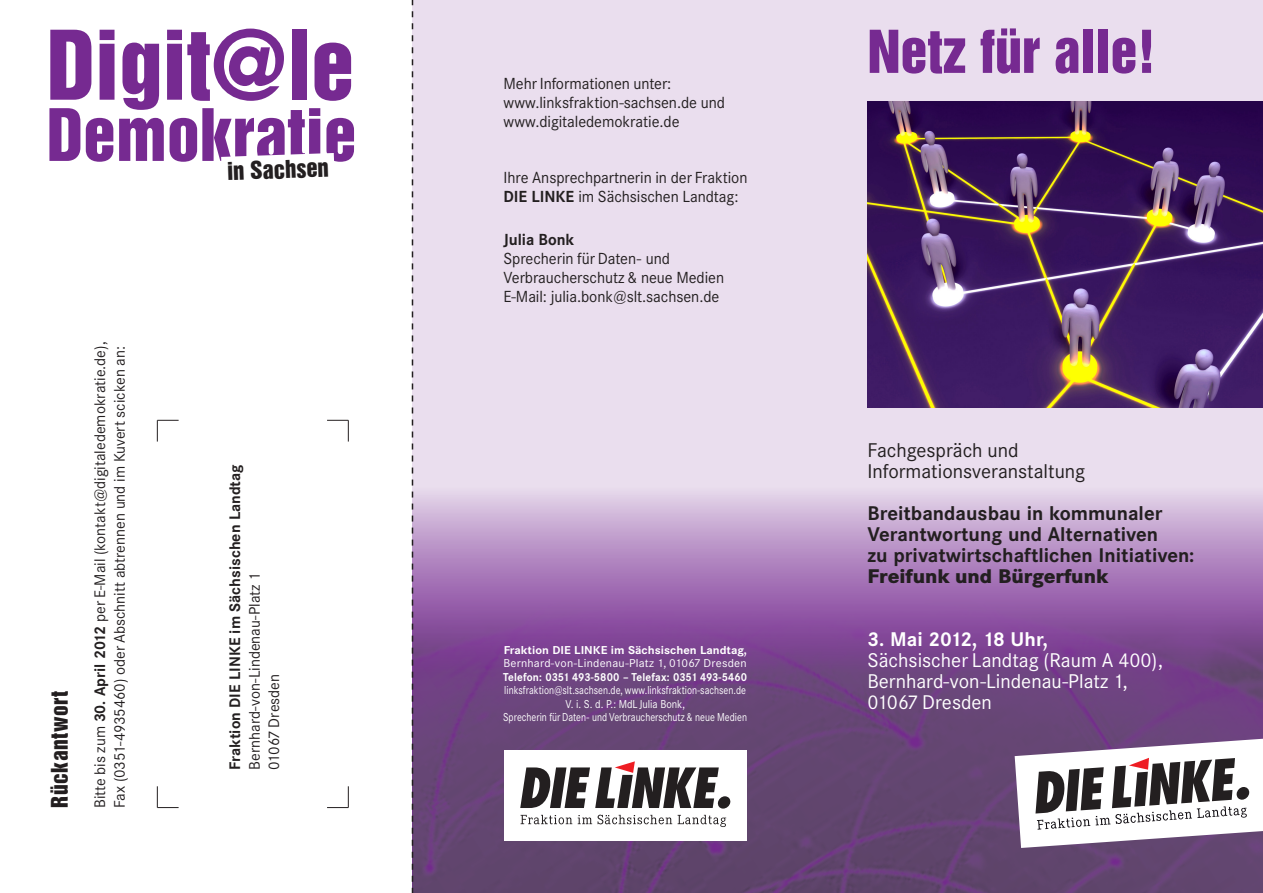
<style>
.page{position:relative;width:1263px;height:893px;background:#fff}
.page>*{position:absolute;margin:0;border:0;box-sizing:border-box;transform-origin:0 0}
.t1{font:87.6px "Helvetica Inserat";color:#762a91}
.t2{font:66px "Helvetica Inserat";color:#762a91}
.Titelüberschrift_Cop{font:54px "Helvetica Inserat";color:#762a91}
.t3{font:22.5px "Helvetica Inserat";color:#231f20}
.t4{font:21px "Helvetica Inserat";letter-spacing:.03em;color:#231f20}
.Grundtext{font:700 19.5px/21px "Corporate SBQ";color:#231f20}
.Grundtext-2{font:19.5px "Corporate SBQ";color:#fff}
.Grundtext-3{font:19.5px/21px "Corporate SBQ";color:#231f20}
.Grundtext-4{font:700 19.5px "Corporate SBQ";color:#fff}
.t5{font:15.75px/18.9px "Corporate SBQ";letter-spacing:-.005em;color:#231f20}
.t6{font:700 15.75px "Corporate SBQ";letter-spacing:-.005em;color:#231f20}
.t7{font:15px "Corporate SBQ";color:#231f20}
.t8{font:700 15px "Corporate SBQ";color:#231f20}
.t9{font:11.25px/13.5px "Corporate SBQ";color:#fff;text-align:center;scale:.91 1}
.t10{font:11.25px "Corporate SBQ";color:#fff;scale:.84 1}
.t11{font:11.25px "Corporate SBQ";letter-spacing:.02em;color:#fff;scale:1.04 1}
.t12{font:700 11.25px "Corporate SBQ";color:#fff;scale:.93 1}
.t13{font:700 11.25px "Corporate SBQ";color:#fff;scale:1.05 1}
.s1{font-weight:700}
.s2{font-weight:800}
</style>
<div class="page">
<svg style="left:413px;top:0;width:850px;height:588px;background:#e0cfe6"></svg>
<img style="left:413px;top:588px;width:850px;height:305px">
<svg style="left:1015px;top:739px;width:248px;height:109px"></svg>
<div style="left:504px;top:750px;width:242px;height:91px;background:#fff"></div>
<svg style="left:520px;top:761px;width:211px;height:48px"></svg>
<svg style="left:521px;top:815px;width:51px;height:9px"></svg>
<svg style="left:578px;top:815px;width:94px;height:9px"></svg>
<svg style="left:678px;top:815px;width:48px;height:12px"></svg>
<svg style="left:157px;top:786px;width:22px;height:22px"></svg>
<svg style="left:157px;top:420px;width:22px;height:22px"></svg>
<svg style="left:327px;top:420px;width:22px;height:22px"></svg>
<svg style="left:327px;top:786px;width:22px;height:22px"></svg>
<svg style="left:412px;top:0;width:1px;height:893px"></svg>
<img style="left:867px;top:102px;width:396px;height:305px">
<p class="t1" style="left:47px;top:13px;width:309px">Digit@le</p>
<p class="t2" style="left:47px;top:96px;width:311px">Demokratie</p>
<p class="t3" style="left:227px;top:158px;width:103px;rotate:-2deg">in Sachsen</p>
<p class="t4" style="left:47px;top:808px;width:119px;rotate:-90deg">Rückantwort</p>
<p class="t7" style="left:91px;top:808px;width:468px;rotate:-90deg">Bitte bis zum <span class="s1">30. April 2012</span> per E-Mail (kontakt@digitaledemokratie.de),</p>
<p class="t7" style="left:111px;top:808px;width:463px;rotate:-90deg">Fax (0351-4935460) oder Abschnitt abtrennen und im Kuvert scicken an:</p>
<p class="t8" style="left:226px;top:770px;width:307px;rotate:-90deg">Fraktion DIE LINKE im Sächsischen Landtag</p>
<p class="t7" style="left:246px;top:770px;width:199px;rotate:-90deg">Bernhard-von-Lindenau-Platz 1</p>
<p class="t7" style="left:265px;top:770px;width:97px;rotate:-90deg">01067 Dresden</p>
<p class="t5" style="left:503px;top:74px;width:169px">Mehr Informationen unter:</p>
<p class="t5" style="left:503px;top:93px;width:223px">www.linksfraktion-sachsen.de und</p>
<p class="t5" style="left:503px;top:112px;width:178px">www.digitaledemokratie.de</p>
<p class="t5" style="left:503px;top:168px;width:245px">Ihre Ansprechpartnerin in der Fraktion<br><span class="s1">DIE LINKE</span> im Sächsischen Landtag:</p>
<p class="t6" style="left:503px;top:230px;width:72px">Julia Bonk</p>
<p class="t5" style="left:503px;top:249px;width:222px">Sprecherin für Daten- und<br>Verbraucherschutz &amp; neue Medien</p>
<p class="t5" style="left:503px;top:287px;width:217px">E-Mail: julia.bonk@slt.sachsen.de</p>
<p class="t13" style="left:504px;top:643px;width:233px">Fraktion DIE LINKE im Sächsischen Landtag,</p>
<p class="t11" style="left:503px;top:657px;width:235px">Bernhard-von-Lindenau-Platz 1, 01067 Dresden</p>
<p class="t12" style="left:503px;top:670px;width:264px">Telefon: 0351 493-5800 – Telefax: 0351 493-5460</p>
<p class="t10" style="left:504px;top:684px;width:289px">linksfraktion@slt.sachsen.de, www.linksfraktion-sachsen.de</p>
<p class="t9" style="left:503px;top:697px;width:269px">V. i. S. d. P.: MdL Julia Bonk,<br>Sprecherin für Daten- und Verbraucherschutz &amp; neue Medien</p>
<p class="Titelüberschrift_Cop" style="left:867px;top:19px;width:290px">Netz für alle!</p>
<p class="Grundtext-3" style="left:867px;top:440px;width:219px">Fachgespräch und<br>Informationsveranstaltung</p>
<p class="Grundtext" style="left:867px;top:503px;width:328px">Breitbandausbau in kommunaler Verantwortung und Alternativen<br>zu privatwirtschaftlichen Initiativen:<br><span class="s2">Freifunk und Bürgerfunk</span></p>
<p class="Grundtext-4" style="left:867px;top:627px;width:182px">3. Mai 2012, 18 Uhr,</p>
<p class="Grundtext-2" style="left:867px;top:649px;width:297px">Sächsischer Landtag (Raum A 400),</p>
<p class="Grundtext-2" style="left:867px;top:670px;width:262px">Bernhard-von-Lindenau-Platz 1,</p>
<p class="Grundtext-2" style="left:867px;top:691px;width:126px">01067 Dresden</p>
</div>
